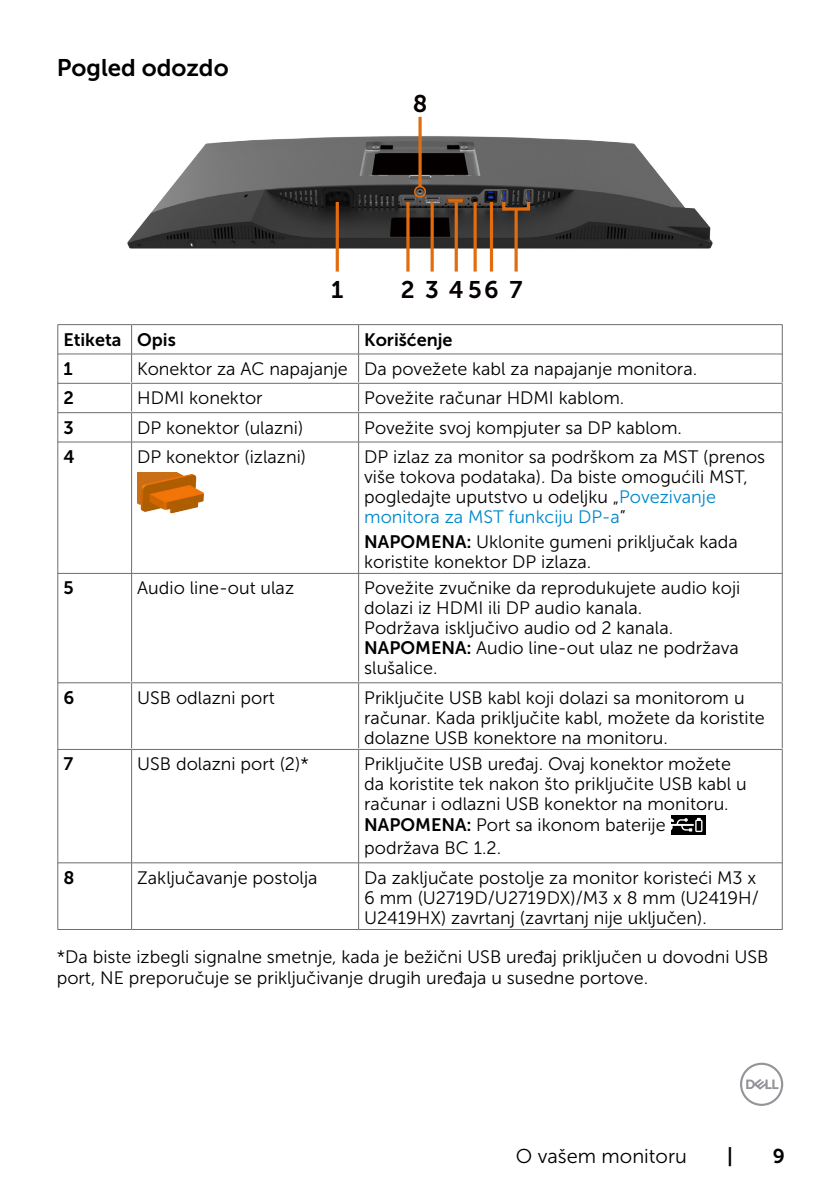
<style>
.page{position:relative;width:840px;height:1191px;background:#fff}
.page>*{position:absolute;margin:0;border:0;box-sizing:border-box;transform-origin:0 0}
.Head4{font:24px "Museo Sans For Dell 700";color:#000}
.t1{font:24px "Museo Sans For Dell 700";letter-spacing:.405em;color:#060001}
.t2{font:20px "Museo Sans For Dell 300";color:#000}
.t3{font:20px "Museo Sans For Dell 700";color:#000}
.Paragraph{font:18px/20px "Museo Sans For Dell 300";color:#000}
.Callout{font:18px/20px "Museo Sans For Dell 300";color:#000}
.Paragraph-2{font:18px "Museo Sans For Dell 700";color:#000}
.s1{color:#0087cb}
.s2{font-family:"Museo Sans For Dell 700"}
</style>
<div class="page">
<svg style="left:740px;top:1062px;width:42px;height:44px"></svg>
<img style="left:127px;top:128px;width:586px;height:129px">
<svg style="left:335px;top:202px;width:4px;height:69px"></svg>
<hr style="left:454px;top:202px;width:3px;height:69px;background:#e26c0e">
<hr style="left:473px;top:202px;width:3px;height:69px;background:#e26c0e">
<svg style="left:489px;top:202px;width:4px;height:69px"></svg>
<hr style="left:514px;top:209px;width:3px;height:62px;background:#e26c0e">
<div style="left:502px;top:200px;width:27px;height:11px;border:3px solid #e26c0e"></div>
<div style="left:414px;top:186px;width:12px;height:12px;border:2px solid #e26c0e;border-radius:50%"></div>
<svg style="left:372px;top:153px;width:96px;height:22px;background:#0a0605"></svg>
<hr style="left:418px;top:117px;width:3px;height:69px;background:#e26c0e">
<svg style="left:390px;top:218px;width:60px;height:19px"></svg>
<hr style="left:406px;top:202px;width:3px;height:69px;background:#e26c0e">
<hr style="left:430px;top:202px;width:3px;height:69px;background:#e26c0e">
<hr style="left:57px;top:324px;width:74px;height:1px;background:#6d6e71">
<hr style="left:131px;top:324px;width:227px;height:1px;background:#6d6e71">
<hr style="left:358px;top:324px;width:424px;height:1px;background:#6d6e71">
<hr style="left:57px;top:353px;width:75px;height:1px;background:#6d6e71">
<hr style="left:131px;top:353px;width:228px;height:1px;background:#6d6e71">
<hr style="left:358px;top:353px;width:424px;height:1px;background:#6d6e71">
<hr style="left:57px;top:383px;width:73px;height:1px;background:#6d6e71">
<svg style="left:57px;top:325px;width:1px;height:87px"></svg>
<hr style="left:57px;top:412px;width:74px;height:1px;background:#6d6e71">
<hr style="left:57px;top:412px;width:1px;height:30px;background:#6d6e71">
<hr style="left:131px;top:412px;width:227px;height:1px;background:#6d6e71">
<hr style="left:358px;top:412px;width:424px;height:1px;background:#6d6e71">
<hr style="left:57px;top:442px;width:75px;height:1px;background:#6d6e71">
<hr style="left:57px;top:442px;width:1px;height:131px;background:#6d6e71">
<hr style="left:131px;top:442px;width:228px;height:1px;background:#6d6e71">
<hr style="left:131px;top:442px;width:1px;height:131px;background:#6d6e71">
<hr style="left:358px;top:442px;width:424px;height:1px;background:#6d6e71">
<hr style="left:358px;top:442px;width:1px;height:131px;background:#6d6e71">
<hr style="left:781px;top:442px;width:1px;height:131px;background:#6d6e71">
<hr style="left:57px;top:573px;width:75px;height:1px;background:#6d6e71">
<hr style="left:57px;top:573px;width:1px;height:109px;background:#6d6e71">
<hr style="left:131px;top:573px;width:228px;height:1px;background:#6d6e71">
<hr style="left:131px;top:574px;width:1px;height:107px;background:#6d6e71">
<hr style="left:358px;top:573px;width:424px;height:1px;background:#6d6e71">
<hr style="left:358px;top:574px;width:1px;height:107px;background:#6d6e71">
<hr style="left:781px;top:573px;width:1px;height:108px;background:#6d6e71">
<hr style="left:57px;top:682px;width:73px;height:1px;background:#6d6e71">
<hr style="left:57px;top:682px;width:1px;height:67px;background:#6d6e71">
<hr style="left:57px;top:749px;width:74px;height:1px;background:#6d6e71">
<hr style="left:57px;top:749px;width:1px;height:113px;background:#6d6e71">
<hr style="left:131px;top:749px;width:227px;height:1px;background:#6d6e71">
<hr style="left:131px;top:750px;width:1px;height:112px;background:#6d6e71">
<hr style="left:358px;top:749px;width:424px;height:1px;background:#6d6e71">
<hr style="left:358px;top:750px;width:1px;height:112px;background:#6d6e71">
<hr style="left:781px;top:750px;width:1px;height:112px;background:#6d6e71">
<hr style="left:57px;top:862px;width:75px;height:1px;background:#6d6e71">
<hr style="left:57px;top:862px;width:1px;height:67px;background:#6d6e71">
<hr style="left:131px;top:862px;width:228px;height:1px;background:#6d6e71">
<hr style="left:131px;top:863px;width:1px;height:66px;background:#6d6e71">
<hr style="left:358px;top:862px;width:424px;height:1px;background:#6d6e71">
<hr style="left:358px;top:863px;width:1px;height:66px;background:#6d6e71">
<hr style="left:781px;top:862px;width:1px;height:67px;background:#6d6e71">
<svg style="left:131px;top:325px;width:1px;height:117px"></svg>
<hr style="left:131px;top:683px;width:1px;height:65px;background:#6d6e71">
<hr style="left:131px;top:383px;width:227px;height:1px;background:#6d6e71">
<hr style="left:131px;top:682px;width:227px;height:1px;background:#6d6e71">
<svg style="left:358px;top:325px;width:1px;height:117px"></svg>
<hr style="left:358px;top:683px;width:1px;height:65px;background:#6d6e71">
<svg style="left:781px;top:325px;width:1px;height:117px"></svg>
<hr style="left:781px;top:683px;width:1px;height:65px;background:#6d6e71">
<hr style="left:358px;top:383px;width:424px;height:1px;background:#6d6e71">
<hr style="left:358px;top:682px;width:424px;height:1px;background:#6d6e71">
<hr style="left:57px;top:929px;width:74px;height:1px;background:#6d6e71">
<hr style="left:131px;top:929px;width:227px;height:1px;background:#6d6e71">
<hr style="left:358px;top:929px;width:424px;height:1px;background:#6d6e71">
<img style="left:137px;top:472px;width:67px;height:42px">
<div style="left:670px;top:815px;width:35px;height:19px;background:#000"></div>
<svg style="left:670px;top:818px;width:32px;height:14px"></svg>
<p class="Head4" style="left:57px;top:54px;width:173px">Pogled odozdo</p>
<p class="t1" style="left:412px;top:91px;width:16px">8</p>
<p class="t1" style="left:331px;top:276px;width:14px">1</p>
<p class="t1" style="left:401px;top:276px;width:123px">234567</p>
<p class="Paragraph-2" style="left:63px;top:329px;width:60px">Etiketa</p>
<p class="Paragraph-2" style="left:137px;top:329px;width:40px">Opis</p>
<p class="Paragraph-2" style="left:364px;top:329px;width:90px">Korišćenje</p>
<p class="Paragraph-2" style="left:63px;top:359px;width:11px">1</p>
<p class="Paragraph" style="left:137px;top:359px;width:212px">Konektor za AC napajanje</p>
<p class="Paragraph" style="left:364px;top:359px;width:334px">Da povežete kabl za napajanje monitora.</p>
<p class="Paragraph-2" style="left:63px;top:388px;width:12px">2</p>
<p class="Callout" style="left:137px;top:388px;width:127px">HDMI konektor</p>
<p class="Paragraph" style="left:364px;top:388px;width:261px">Povežite računar HDMI kablom.</p>
<p class="Paragraph-2" style="left:63px;top:417px;width:12px">3</p>
<p class="Paragraph" style="left:137px;top:417px;width:167px">DP konektor (ulazni)</p>
<p class="Paragraph" style="left:364px;top:417px;width:319px">Povežite svoj kompjuter sa DP kablom.</p>
<p class="Paragraph-2" style="left:63px;top:447px;width:13px">4</p>
<p class="Paragraph" style="left:137px;top:447px;width:170px">DP konektor (izlazni)</p>
<p class="Paragraph" style="left:364px;top:447px;width:402px">DP izlaz za monitor sa podrškom za MST (prenos više tokova podataka). Da biste omogućili MST, pogledajte uputstvo u odeljku „<span class="s1">Povezivanje monitora za MST funkciju DP-a</span>”</p>
<p class="Callout" style="left:364px;top:531px;width:375px"><span class="s2">NAPOMENA:</span> Uklonite gumeni priključak kada koristite konektor DP izlaza.</p>
<p class="Paragraph-2" style="left:63px;top:578px;width:12px">5</p>
<p class="Callout" style="left:137px;top:578px;width:158px">Audio line-out ulaz</p>
<p class="Callout" style="left:364px;top:578px;width:377px">Povežite zvučnike da reprodukujete audio koji dolazi iz HDMI ili DP audio kanala.</p>
<p class="Callout" style="left:364px;top:618px;width:310px">Podržava isključivo audio od 2 kanala.</p>
<p class="Callout" style="left:364px;top:638px;width:376px"><span class="s2">NAPOMENA:</span> Audio line-out ulaz ne podržava slušalice.</p>
<p class="Paragraph-2" style="left:63px;top:687px;width:12px">6</p>
<p class="Callout" style="left:137px;top:687px;width:139px">USB odlazni port</p>
<p class="Paragraph" style="left:364px;top:687px;width:402px">Priključite USB kabl koji dolazi sa monitorom u računar. Kada priključite kabl, možete da koristite dolazne USB konektore na monitoru.</p>
<p class="Paragraph-2" style="left:63px;top:754px;width:11px">7</p>
<p class="Paragraph" style="left:137px;top:754px;width:173px">USB dolazni port (2)*</p>
<p class="Paragraph" style="left:364px;top:754px;width:383px">Priključite USB uređaj. Ovaj konektor možete da koristite tek nakon što priključite USB kabl u računar i odlazni USB konektor na monitoru.</p>
<p class="Paragraph" style="left:364px;top:813px;width:303px;line-height:23.2px"><span class="s2">NAPOMENA:</span> Port sa ikonom baterije podržava BC 1.2.</p>
<p class="Paragraph-2" style="left:63px;top:867px;width:12px">8</p>
<p class="Paragraph" style="left:137px;top:867px;width:182px">Zaključavanje postolja</p>
<p class="Paragraph" style="left:364px;top:867px;width:396px">Da zaključate postolje za monitor koristeći M3 x<br>6 mm (U2719D/U2719DX)/M3 x 8 mm (U2419H/<br>U2419HX) zavrtanj (zavrtanj nije uključen).</p>
<p class="Paragraph" style="left:57px;top:946px;width:712px;line-height:21.6px">*Da biste izbegli signalne smetnje, kada je bežični USB uređaj priključen u dovodni USB port, NE preporučuje se priključivanje drugih uređaja u susedne portove.</p>
<p class="t2" style="left:515px;top:1145px;width:172px">O vašem monitoru</p>
<p class="t3" style="left:726px;top:1144px;width:7px">|</p>
<p class="t3" style="left:772px;top:1144px;width:14px">9</p>
</div>
